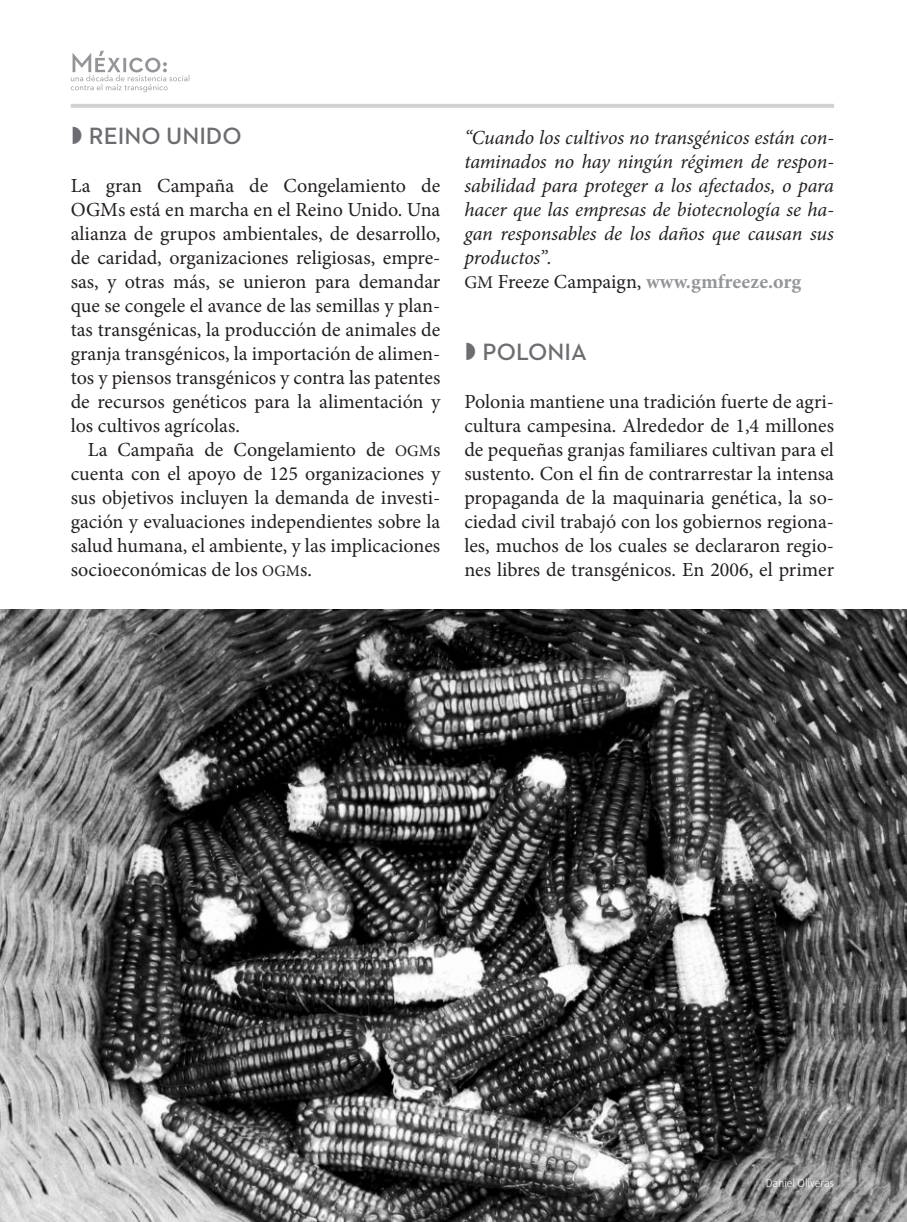
<style>
.page{position:relative;width:907px;height:1222px;background:#fff}
.page>*{position:absolute;margin:0;border:0;box-sizing:border-box;transform-origin:0 0}
.t1{font:600 24px "Neutraface 2 Text";color:#6c6d70}
.t2{font:20px/24px "Minion Pro";color:#231f20;text-align:justify}
.t3{font:italic 20px/24px "Minion Pro";letter-spacing:-.005em;color:#231f20}
.t4{font:300 12px "Taz";color:#fff}
.s1{font-size:16px}
.s2{font-style:normal;font-size:18px}
.s3{font-style:normal}
.s4{font-weight:700;font-style:normal;color:#939598}
</style>
<div class="page">
<svg style="left:71px;top:51px;width:118px;height:41px"></svg>
<hr style="left:71px;top:104px;width:763px;height:4px;background:#d1d2d4">
<img style="left:0;top:610px;width:906px;height:612px">
<p class="t1" style="left:89px;top:121px;width:154px">REINO UNIDO</p>
<p class="t2" style="left:71px;top:174px;width:371px">La gran Campaña de Congelamiento de OGMs está en marcha en el Reino Unido. Una alianza de grupos ambientales, de desarrollo, de caridad, organizaciones religiosas, empre&shy;sas, y otras más, se unieron para demandar que se congele el avance de las semillas y plan&shy;tas transgénicas, la producción de animales de granja transgénicos, la importación de alimen&shy;tos y piensos transgénicos y contra las patentes de recursos genéticos para la alimentación y los cultivos agrícolas.</p>
<p class="t2" style="left:71px;top:438px;width:371px;text-indent:17px">La Campaña de Congelamiento de <span class="s1">OGM</span>s cuenta con el apoyo de 125 organizaciones y sus objetivos incluyen la demanda de investi&shy;gación y evaluaciones independientes sobre la salud humana, el ambiente, y las implicaciones socioeconómicas de los <span class="s1">OGM</span>s.</p>
<p class="t3" style="left:464px;top:126px;width:371px">“Cuando los cultivos no transgénicos están con&shy;taminados no hay ningún régimen de respon&shy;sabilidad para proteger a los afectados, o para hacer que las empresas de biotecnología se ha&shy;gan responsables de los daños que causan sus productos”.<br><span class="s2">GM</span> <span class="s3">Freeze Campaign,</span> <span class="s4">www.gmfreeze.org</span></p>
<p class="t1" style="left:482px;top:337px;width:106px">POLONIA</p>
<p class="t2" style="left:464px;top:390px;width:371px">Polonia mantiene una tradición fuerte de agri&shy;cultura campesina. Alrededor de 1,4 millones de pequeñas granjas familiares cultivan para el sustento. Con el fin de contrarrestar la intensa propaganda de la maquinaria genética, la so&shy;ciedad civil trabajó con los gobiernos regiona&shy;les, muchos de los cuales se declararon regio&shy;nes libres de transgénicos. En 2006, el primer</p>
<p class="t4" style="left:766px;top:1176px;width:70px">Daniel Oliveras</p>
</div>
